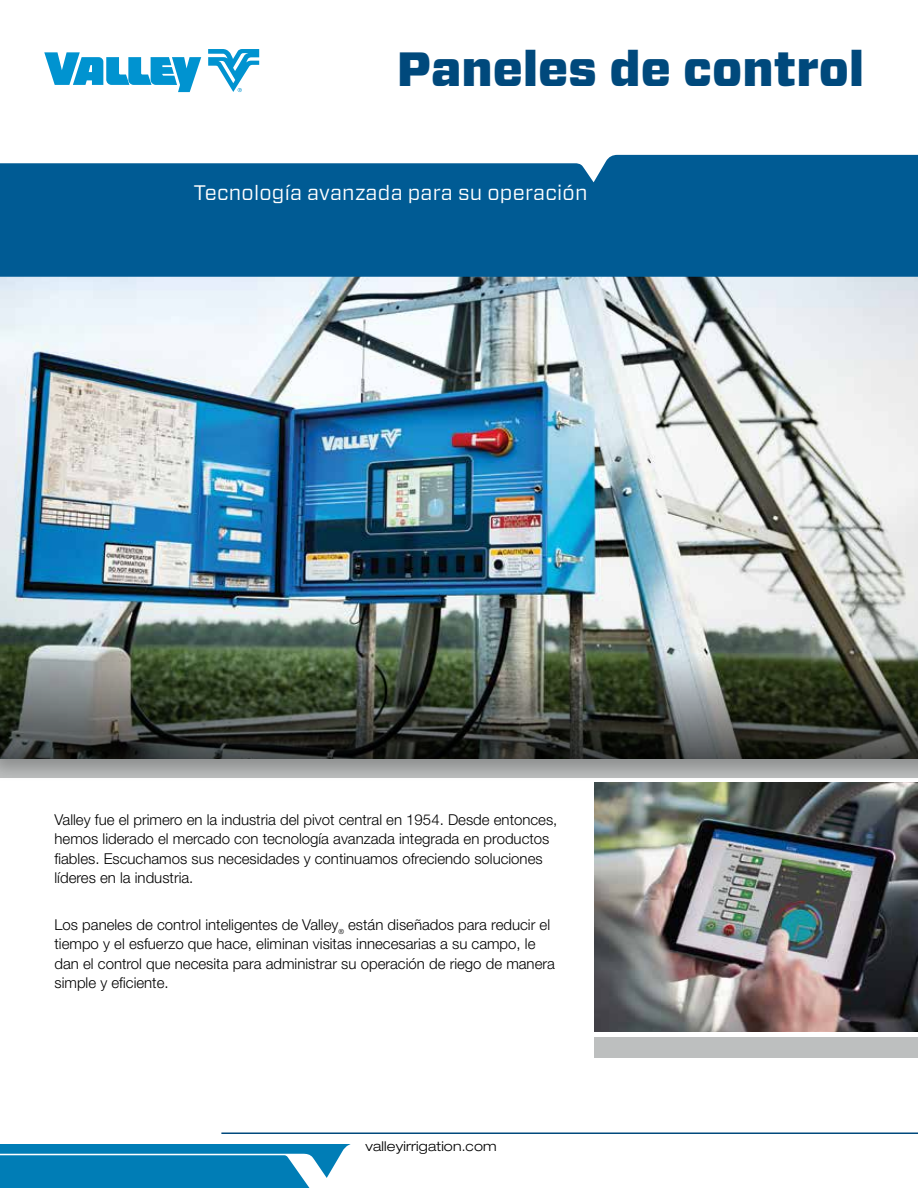
<style>
.page{position:relative;width:918px;height:1188px;background:#fff}
.page>*{position:absolute;margin:0;border:0;box-sizing:border-box;transform-origin:0 0}
.t1{font:900 48px "Forza";color:#00497c}
.t2{font:21px "Forza";letter-spacing:.01em;color:#fff}
.t3{font:300 15px/19.5px "Helvetica Neue LT Pro";color:#000}
.t4{font:300 expanded 13.5px "Helvetica Neue LT Pro";letter-spacing:.01em;color:#000}
</style>
<div class="page">
<div style="left:0;top:270px;width:918px;height:513px;background:#000;opacity:.26"></div>
<img style="left:0;top:277px;width:918px;height:375px">
<svg style="left:0;top:652px;width:918px;height:106px;background:#434a3d"></svg>
<svg style="left:208px;top:49px;width:51px;height:43px"></svg>
<svg style="left:44px;top:52px;width:157px;height:40px"></svg>
<div style="left:0;top:155px;width:918px;height:122px;background:#005b94"></div>
<img style="left:594px;top:782px;width:324px;height:249px">
<div style="left:594px;top:1037px;width:324px;height:21px;background:#bdbfbf"></div>
<hr style="left:221px;top:1132px;width:697px;height:2px;background:#00497c">
<svg style="left:0;top:1144px;width:351px;height:44px;background:#1f8dbf"></svg>
<h1 class="t1" style="left:397px;top:37px;width:469px">Paneles de control</h1>
<h2 class="t2" style="left:194px;top:179px;width:395px">Tecnología avanzada para su operación</h2>
<p class="t3" style="left:55px;top:809px;width:504px">Valley fue el primero en la industria del pivot central en 1954. Desde entonces, hemos liderado el mercado con tecnología avanzada integrada en productos fiables. Escuchamos sus necesidades y continuamos ofreciendo soluciones líderes en la industria.</p>
<p class="t3" style="left:55px;top:915px;width:502px">Los paneles de control inteligentes de Valley<sub>®</sub> están diseñados para reducir el tiempo y el esfuerzo que hace, eliminan visitas innecesarias a su campo, le dan el control que necesita para administrar su operación de riego de manera simple y eficiente.</p>
<p class="t4" style="left:366px;top:1138px;width:133px">valleyirrigation.com</p>
</div>
